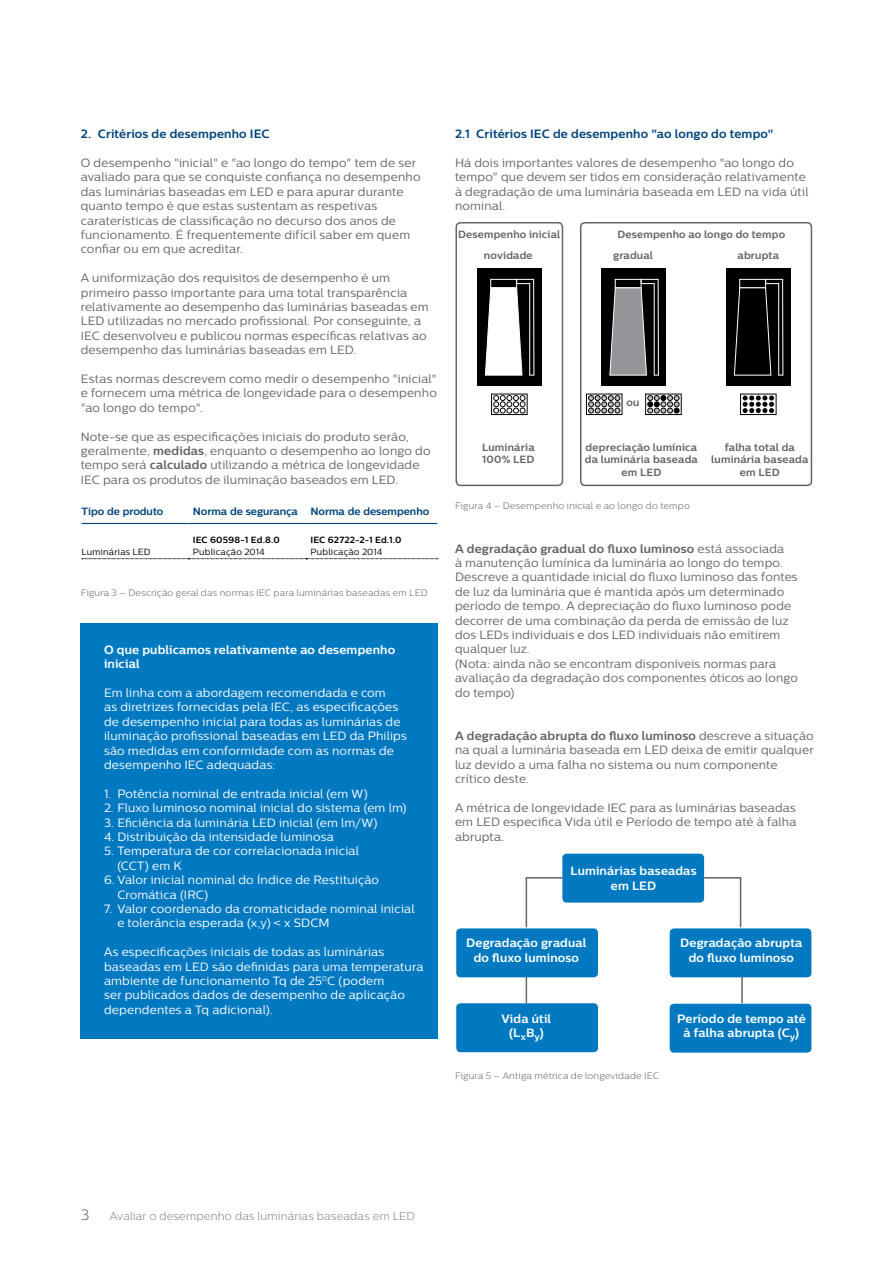
<style>
.page{position:relative;width:893px;height:1263px;background:#fff}
.page>*{position:absolute;margin:0;border:0;box-sizing:border-box;transform-origin:0 0}
.t1{font:300 15px "Centrale Sans";color:#636466}
.t2{font:12px/14.4px "Centrale Sans";letter-spacing:.015em;color:#636466}
.t3{font:12px/14.4px "Centrale Sans";letter-spacing:.015em;color:#fff}
.t4{font:700 12px/14.4px "Centrale Sans";letter-spacing:.01em;color:#fff;text-align:center}
.t5{font:700 12px "Centrale Sans";letter-spacing:.015em;color:#00447c}
.t6{font:300 11.25px "Centrale Sans";letter-spacing:.015em;color:#808285}
.t7{font:700 10.5px/12.6px "Centrale Sans";letter-spacing:.015em;color:#636466;text-align:center}
.t8{font:700 10.5px "Centrale Sans";color:#00447c}
.t9{font:300 9.3px "Centrale Sans";letter-spacing:.02em;color:#636466}
.t10{font:9px "Centrale Sans";letter-spacing:.02em;color:#000}
.t11{font:700 9px "Centrale Sans";letter-spacing:.015em;color:#000}
.s1{font-weight:700}
</style>
<div class="page">
<div style="left:81px;top:623px;width:357px;height:416px;background:#0079c1"></div>
<div style="left:455px;top:222px;width:108px;height:264px;border:2px solid #636466;border-radius:4px"></div>
<div style="left:580px;top:222px;width:232px;height:264px;border:2px solid #636466;border-radius:4px"></div>
<div style="left:477px;top:269px;width:65px;height:117px;background:#000"></div>
<svg style="left:485px;top:279px;width:50px;height:97px"></svg>
<svg style="left:493px;top:396px;width:32px;height:17px"></svg>
<div style="left:491px;top:394px;width:36px;height:21px;border:1px solid #000"></div>
<div style="left:601px;top:269px;width:65px;height:117px;background:#000"></div>
<svg style="left:609px;top:279px;width:50px;height:97px"></svg>
<svg style="left:588px;top:396px;width:32px;height:17px"></svg>
<div style="left:586px;top:394px;width:36px;height:21px;border:1px solid #000"></div>
<svg style="left:647px;top:396px;width:32px;height:17px"></svg>
<div style="left:645px;top:394px;width:36px;height:21px;border:1px solid #000"></div>
<div style="left:726px;top:269px;width:65px;height:117px;background:#000"></div>
<svg style="left:734px;top:279px;width:50px;height:97px"></svg>
<svg style="left:743px;top:396px;width:31px;height:17px"></svg>
<div style="left:740px;top:394px;width:36px;height:21px;border:1px solid #000"></div>
<div style="left:456px;top:928px;width:142px;height:49px;background:#0079c1;border-radius:4px"></div>
<div style="left:670px;top:928px;width:141px;height:49px;background:#0079c1;border-radius:4px"></div>
<div style="left:456px;top:1003px;width:142px;height:49px;background:#0079c1;border-radius:4px"></div>
<div style="left:670px;top:1004px;width:141px;height:48px;background:#0079c1;border-radius:4px"></div>
<div style="left:562px;top:854px;width:142px;height:48px;background:#0079c1;border-radius:4px"></div>
<svg style="left:525px;top:876px;width:39px;height:53px"></svg>
<svg style="left:703px;top:876px;width:39px;height:53px"></svg>
<svg style="left:526px;top:977px;width:1px;height:26px"></svg>
<hr style="left:741px;top:977px;width:2px;height:26px;background:#636466">
<svg style="left:82px;top:558px;width:356px;height:1px"></svg>
<hr style="left:82px;top:523px;width:107px;height:1px;background:#00447c">
<hr style="left:189px;top:523px;width:117px;height:1px;background:#00447c">
<hr style="left:306px;top:523px;width:131px;height:1px;background:#00447c">
<p class="t5" style="left:81px;top:127px;width:190px">2. Critérios de desempenho IEC</p>
<p class="t2" style="left:81px;top:155px;width:341px">O desempenho "inicial" e "ao longo do tempo" tem de ser avaliado para que se conquiste confiança no desempenho das luminárias baseadas em LED e para apurar durante quanto tempo é que estas sustentam as respetivas caraterísticas de classificação no decurso dos anos de funcionamento. É frequentemente difícil saber em quem confiar ou em que acreditar.</p>
<p class="t2" style="left:81px;top:271px;width:349px">A uniformização dos requisitos de desempenho é um primeiro passo importante para uma total transparência relativamente ao desempenho das luminárias baseadas em LED utilizadas no mercado profissional. Por conseguinte, a IEC desenvolveu e publicou normas específicas relativas ao desempenho das luminárias baseadas em LED.</p>
<p class="t2" style="left:81px;top:371px;width:358px;text-align:justify">Estas normas descrevem como medir o desempenho "inicial" e fornecem uma métrica de longevidade para o desempenho "ao longo do tempo".</p>
<p class="t2" style="left:81px;top:429px;width:351px">Note-se que as especificações iniciais do produto serão, geralmente, <span class="s1">medidas</span>, enquanto o desempenho ao longo do tempo será <span class="s1">calculado</span> utilizando a métrica de longevidade IEC para os produtos de iluminação baseados em LED.</p>
<p class="t8" style="left:82px;top:505px;width:83px">Tipo de produto</p>
<p class="t8" style="left:193px;top:505px;width:238px">Norma de segurança Norma de desempenho</p>
<p class="t10" style="left:82px;top:546px;width:70px">Luminárias LED</p>
<p class="t11" style="left:193px;top:534px;width:89px">IEC 60598-1 Ed.8.0</p>
<p class="t10" style="left:193px;top:546px;width:73px">Publicação 2014</p>
<p class="t11" style="left:310px;top:534px;width:93px">IEC 62722-2-1 Ed.1.0</p>
<p class="t10" style="left:310px;top:546px;width:73px">Publicação 2014</p>
<p class="t9" style="left:81px;top:587px;width:348px">Figura 3 – Descrição geral das normas IEC para luminárias baseadas em LED</p>
<p class="t4" style="left:104px;top:642px;width:293px;text-align:left">O que publicamos relativamente ao desempenho inicial</p>
<p class="t3" style="left:104px;top:685px;width:304px">Em linha com a abordagem recomendada e com<br>as diretrizes fornecidas pela IEC, as especificações de desempenho inicial para todas as luminárias de iluminação profissional baseadas em LED da Philips são medidas em conformidade com as normas de desempenho IEC adequadas:</p>
<p class="t3" style="left:104px;top:786px;width:265px">1. Potência nominal de entrada inicial (em W)</p>
<p class="t3" style="left:104px;top:800px;width:304px">2. Fluxo luminoso nominal inicial do sistema (em lm)</p>
<p class="t3" style="left:104px;top:815px;width:275px">3. Eficiência da luminária LED inicial (em lm/W)</p>
<p class="t3" style="left:104px;top:829px;width:231px">4. Distribuição da intensidade luminosa</p>
<p class="t3" style="left:117px;top:844px;width:243px;text-indent:-13px">5. Temperatura de cor correlacionada inicial (CCT) em K</p>
<p class="t3" style="left:117px;top:872px;width:263px;text-indent:-13px">6. Valor inicial nominal do Índice de Restituição<br>Cromática (IRC)</p>
<p class="t3" style="left:117px;top:901px;width:299px;text-indent:-13px">7. Valor coordenado da cromaticidade nominal inicial e tolerância esperada (x,y) &lt; x SDCM</p>
<p class="t3" style="left:104px;top:944px;width:321px">As especificações iniciais de todas as luminárias baseadas em LED são definidas para uma temperatura ambiente de funcionamento Tq de 25<sup>0</sup>C (podem<br>ser publicados dados de desempenho de aplicação dependentes a Tq adicional).</p>
<p class="t5" style="left:455px;top:127px;width:320px">2.1 Critérios IEC de desempenho "ao longo do tempo"</p>
<p class="t2" style="left:455px;top:155px;width:355px">Há dois importantes valores de desempenho "ao longo do tempo" que devem ser tidos em consideração relativamente à degradação de uma luminária baseada em LED na vida útil nominal.</p>
<p class="t7" style="left:458px;top:228px;width:104px">Desempenho inicial</p>
<p class="t7" style="left:617px;top:228px;width:169px">Desempenho ao longo do tempo</p>
<p class="t7" style="left:484px;top:249px;width:50px">novidade</p>
<p class="t7" style="left:613px;top:249px;width:42px">gradual</p>
<p class="t7" style="left:737px;top:249px;width:43px">abrupta</p>
<p class="t7" style="left:482px;top:441px;width:54px;text-align:left">Luminária<br>100% LED</p>
<p class="t7" style="left:626px;top:396px;width:15px">ou</p>
<p class="t7" style="left:585px;top:441px;width:115px">depreciação lumínica da luminária baseada em LED</p>
<p class="t7" style="left:711px;top:441px;width:99px">falha total da luminária baseada em LED</p>
<p class="t9" style="left:455px;top:501px;width:236px">Figura 4 – Desempenho inicial e ao longo do tempo</p>
<p class="t2" style="left:455px;top:541px;width:344px"><span class="s1">A degradação gradual do fluxo luminoso</span> está associada<br>à manutenção lumínica da luminária ao longo do tempo.<br>Descreve a quantidade inicial do fluxo luminoso das fontes de luz da luminária que é mantida após um determinado período de tempo. A depreciação do fluxo luminoso pode decorrer de uma combinação da perda de emissão de luz dos LEDs individuais e dos LED individuais não emitirem qualquer luz.<br>(Nota: ainda não se encontram disponíveis normas para avaliação da degradação dos componentes óticos ao longo do tempo)</p>
<p class="t2" style="left:455px;top:728px;width:360px"><span class="s1">A degradação abrupta do fluxo luminoso</span> descreve a situação na qual a luminária baseada em LED deixa de emitir qualquer luz devido a uma falha no sistema ou num componente crítico deste.</p>
<p class="t2" style="left:455px;top:800px;width:343px;text-align:justify">A métrica de longevidade IEC para as luminárias baseadas em LED especifica Vida útil e Período de tempo até à falha abrupta.</p>
<p class="t4" style="left:570px;top:863px;width:128px">Luminárias baseadas em LED</p>
<p class="t4" style="left:466px;top:936px;width:122px">Degradação gradual do fluxo luminoso</p>
<p class="t4" style="left:680px;top:936px;width:124px">Degradação abrupta do fluxo luminoso</p>
<p class="t4" style="left:502px;top:1011px;width:51px">Vida útil (L<sub>x</sub>B<sub>y</sub>)</p>
<p class="t4" style="left:677px;top:1011px;width:130px">Período de tempo até à falha abrupta (C<sub>y</sub>)</p>
<p class="t9" style="left:455px;top:1070px;width:205px">Figura 5 – Antiga métrica de longevidade IEC</p>
<p class="t1" style="left:81px;top:1207px;width:10px">3</p>
<p class="t6" style="left:110px;top:1210px;width:307px">Avaliar o desempenho das luminárias baseadas em LED</p>
</div>
